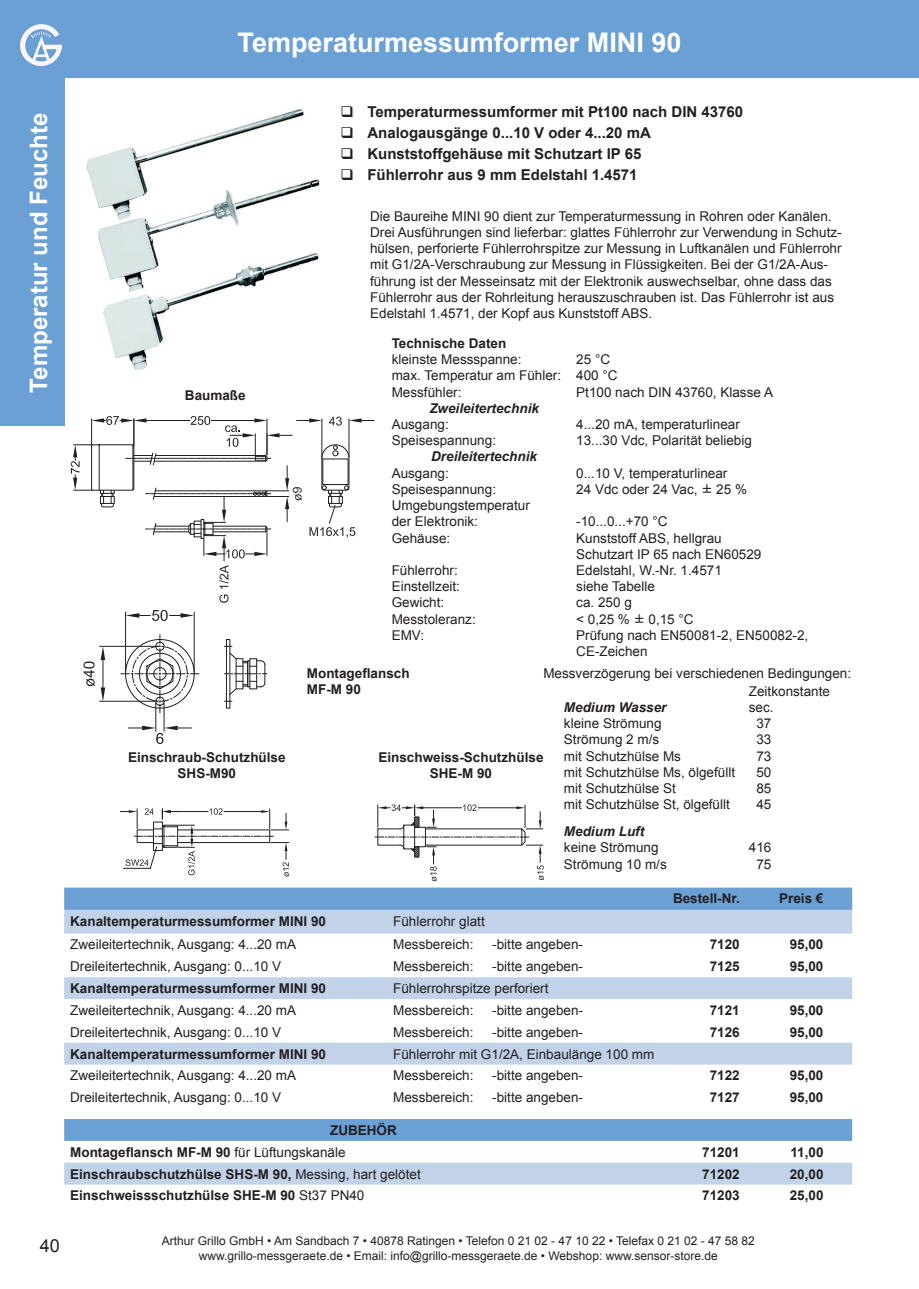
<style>
.page{position:relative;width:919px;height:1289px;background:#fff}
.page>*{position:absolute;margin:0;border:0;box-sizing:border-box;transform-origin:0 0}
.t1{font:700 27px "Arial";color:#fff}
.t2{font:700 24px "Arial";color:#fff}
.t3{font:18px "Arial";color:#231f20}
.t4{font:700 15px/21px "Arial";color:#231f20}
.t5{font:13.5px/16.2px "Arial";color:#231f20}
.t6{font:700 13.5px/16.2px "Arial";color:#231f20}
.t7{font:italic 700 13.5px "Arial";color:#231f20}
.t8{font:12px/14.4px "Arial";color:#231f20;text-align:center}
.s1{font-family:"Verdana"}
.s2{font-weight:400}
</style>
<div class="page">
<div style="left:0;top:0;width:918px;height:78px;background:#6ba0d5"></div>
<div style="left:0;top:78px;width:64px;height:347px;background:#6ba0d5"></div>
<svg style="left:64px;top:887px;width:788px;height:46px;background:#98badf"></svg>
<svg style="left:64px;top:977px;width:788px;height:207px"></svg>
<div style="left:64px;top:1119px;width:788px;height:21px;background:#6ba0d5"></div>
<img style="left:86px;top:109px;width:234px;height:260px">
<svg style="left:375px;top:804px;width:169px;height:77px"></svg>
<svg style="left:120px;top:808px;width:169px;height:68px"></svg>
<div style="left:226px;top:639px;width:4px;height:69px;border:1px solid #231f20"></div>
<svg style="left:224px;top:646px;width:43px;height:49px"></svg>
<hr style="left:125px;top:612px;width:1px;height:60px;background:#231f20">
<hr style="left:194px;top:612px;width:1px;height:60px;background:#231f20">
<svg style="left:126px;top:610px;width:68px;height:11px"></svg>
<svg style="left:121px;top:634px;width:78px;height:110px"></svg>
<hr style="left:99px;top:646px;width:59px;height:1px;background:#231f20">
<hr style="left:99px;top:701px;width:59px;height:1px;background:#231f20">
<svg style="left:83px;top:661px;width:12px;height:25px"></svg>
<svg style="left:101px;top:646px;width:4px;height:55px"></svg>
<svg style="left:71px;top:416px;width:303px;height:186px"></svg>
<img style="left:21px;top:25px;width:40px;height:40px">
<h1 class="t1" style="left:237px;top:25px;width:445px">Temperaturmessumformer MINI 90</h1>
<h2 class="t2" style="left:23px;top:392px;width:281px;rotate:-90deg">Temperatur und Feuchte</h2>
<p class="t6" style="left:185px;top:387px;width:62px">Baumaße</p>
<p class="t4" style="left:367px;top:102px;width:377px">Temperaturmessumformer mit Pt100 nach DIN 43760<br>Analogausgänge 0...10 V oder 4...20 mA Kunststoffgehäuse mit Schutzart IP 65<br>Fühlerrohr aus 9 mm Edelstahl 1.4571</p>
<p class="t5" style="left:370px;top:208px;width:473px">Die Baureihe MINI 90 dient zur Temperaturmessung in Rohren oder Kanälen.<br>Drei Ausführungen sind lieferbar: glattes Fühlerrohr zur Verwendung in Schutz&shy;hülsen, perforierte Fühlerrohrspitze zur Messung in Luftkanälen und Fühlerrohr mit G1/2A-Verschraubung zur Messung in Flüssigkeiten. Bei der G1/2A-Aus&shy;führung ist der Messeinsatz mit der Elektronik auswechselbar, ohne dass das Fühlerrohr aus der Rohrleitung herauszuschrauben ist. Das Fühlerrohr ist aus Edelstahl 1.4571, der Kopf aus Kunststoff ABS.</p>
<p class="t6" style="left:391px;top:335px;width:116px">Technische Daten</p>
<p class="t5" style="left:391px;top:351px;width:171px">kleinste Messspanne:<br>max. Temperatur am Fühler:<br>Messfühler:</p>
<p class="t7" style="left:429px;top:399px;width:111px">Zweileitertechnik</p>
<p class="t5" style="left:391px;top:416px;width:106px">Ausgang:<br>Speisespannung:</p>
<p class="t7" style="left:431px;top:448px;width:107px">Dreileitertechnik</p>
<p class="t5" style="left:391px;top:465px;width:140px">Ausgang:<br>Speisespannung:<br>Umgebungstemperatur der Elektronik:<br>Gehäuse:</p>
<p class="t5" style="left:391px;top:562px;width:86px">Fühlerrohr:<br>Einstellzeit:<br>Gewicht:<br>Messtoleranz:<br>EMV:</p>
<p class="t5" style="left:576px;top:351px;width:198px">25 °C<br>400 °C<br>Pt100 nach DIN 43760, Klasse A</p>
<p class="t5" style="left:576px;top:416px;width:177px">4...20 mA, temperaturlinear<br>13...30 Vdc, Polarität beliebig</p>
<p class="t5" style="left:576px;top:465px;width:172px">0...10 V, temperaturlinear<br>24 Vdc oder 24 Vac, <span class="s1">±</span> 25 %</p>
<p class="t5" style="left:576px;top:513px;width:233px">-10...0...+70 °C<br>Kunststoff ABS, hellgrau<br>Schutzart IP 65 nach EN60529<br>Edelstahl, W.-Nr. 1.4571<br>siehe Tabelle<br>ca. 250 g<br>&lt; 0,25 % <span class="s1">±</span> 0,15 °C<br>Prüfung nach EN50081-2, EN50082-2,<br>CE-Zeichen</p>
<p class="t6" style="left:307px;top:665px;width:104px">Montageflansch<br>MF-M 90</p>
<p class="t5" style="left:543px;top:665px;width:309px">Messverzögerung bei verschiedenen Bedingungen:</p>
<p class="t5" style="left:748px;top:683px;width:83px">Zeitkonstante</p>
<p class="t5" style="left:748px;top:699px;width:26px">sec.</p>
<p class="t5" style="left:756px;top:715px;width:17px">37</p>
<p class="t5" style="left:756px;top:731px;width:17px">33</p>
<p class="t5" style="left:756px;top:747px;width:17px">73</p>
<p class="t5" style="left:756px;top:764px;width:17px">50</p>
<p class="t5" style="left:756px;top:780px;width:17px">85</p>
<p class="t5" style="left:756px;top:796px;width:17px">45</p>
<p class="t5" style="left:748px;top:839px;width:24px;text-align:center">416<br>75</p>
<p class="t7" style="left:564px;top:698px;width:104px">Medium Wasser</p>
<p class="t5" style="left:564px;top:715px;width:173px">kleine Strömung<br>Strömung 2 m/s<br>mit Schutzhülse Ms<br>mit Schutzhülse Ms, ölgefüllt mit Schutzhülse St<br>mit Schutzhülse St, ölgefüllt</p>
<p class="t7" style="left:564px;top:822px;width:82px">Medium Luft</p>
<p class="t5" style="left:564px;top:839px;width:104px">keine Strömung<br>Strömung 10 m/s</p>
<p class="t6" style="left:128px;top:749px;width:159px;text-align:center">Einschraub-Schutzhülse<br>SHS-M90</p>
<p class="t6" style="left:378px;top:749px;width:167px;text-align:center">Einschweiss-Schutzhülse<br>SHE-M 90</p>
<p class="t6" style="left:673px;top:891px;width:68px">Bestell-Nr.</p>
<p class="t6" style="left:779px;top:891px;width:46px">Preis €</p>
<p class="t6" style="left:70px;top:913px;width:257px">Kanaltemperaturmessumformer MINI 90</p>
<p class="t5" style="left:393px;top:913px;width:93px">Fühlerrohr glatt</p>
<p class="t5" style="left:70px;top:936px;width:227px">Zweileitertechnik, Ausgang: 4...20 mA</p>
<p class="t5" style="left:393px;top:936px;width:82px">Messbereich:</p>
<p class="t5" style="left:492px;top:936px;width:92px">-bitte angeben-</p>
<p class="t6" style="left:709px;top:937px;width:32px">7120</p>
<p class="t6" style="left:789px;top:937px;width:35px">95,00</p>
<p class="t5" style="left:70px;top:958px;width:212px">Dreileitertechnik, Ausgang: 0...10 V</p>
<p class="t5" style="left:393px;top:958px;width:82px">Messbereich:</p>
<p class="t5" style="left:492px;top:958px;width:92px">-bitte angeben-</p>
<p class="t6" style="left:709px;top:958px;width:32px">7125</p>
<p class="t6" style="left:789px;top:958px;width:35px">95,00</p>
<p class="t6" style="left:70px;top:980px;width:257px">Kanaltemperaturmessumformer MINI 90</p>
<p class="t5" style="left:393px;top:980px;width:157px">Fühlerrohrspitze perforiert</p>
<p class="t5" style="left:70px;top:1002px;width:227px">Zweileitertechnik, Ausgang: 4...20 mA</p>
<p class="t5" style="left:393px;top:1002px;width:82px">Messbereich:</p>
<p class="t5" style="left:492px;top:1002px;width:92px">-bitte angeben-</p>
<p class="t6" style="left:709px;top:1002px;width:32px">7121</p>
<p class="t6" style="left:789px;top:1002px;width:35px">95,00</p>
<p class="t5" style="left:70px;top:1024px;width:212px">Dreileitertechnik, Ausgang: 0...10 V</p>
<p class="t5" style="left:393px;top:1024px;width:82px">Messbereich:</p>
<p class="t5" style="left:492px;top:1024px;width:92px">-bitte angeben-</p>
<p class="t6" style="left:709px;top:1024px;width:32px">7126</p>
<p class="t6" style="left:789px;top:1024px;width:35px">95,00</p>
<p class="t6" style="left:70px;top:1046px;width:257px">Kanaltemperaturmessumformer MINI 90</p>
<p class="t5" style="left:393px;top:1045px;width:263px">Fühlerrohr mit G1/2A, Einbaulänge 100 mm</p>
<p class="t5" style="left:70px;top:1067px;width:227px">Zweileitertechnik, Ausgang: 4...20 mA</p>
<p class="t5" style="left:393px;top:1067px;width:82px">Messbereich:</p>
<p class="t5" style="left:492px;top:1067px;width:92px">-bitte angeben-</p>
<p class="t6" style="left:709px;top:1068px;width:32px">7122</p>
<p class="t6" style="left:789px;top:1068px;width:35px">95,00</p>
<p class="t5" style="left:70px;top:1089px;width:212px">Dreileitertechnik, Ausgang: 0...10 V</p>
<p class="t5" style="left:393px;top:1089px;width:82px">Messbereich:</p>
<p class="t5" style="left:492px;top:1089px;width:92px">-bitte angeben-</p>
<p class="t6" style="left:709px;top:1089px;width:32px">7127</p>
<p class="t6" style="left:789px;top:1089px;width:35px">95,00</p>
<p class="t6" style="left:70px;top:1119px;width:328px;line-height:21.9px;text-indent:260px">ZUBEHÖR<br>Montageflansch MF-M 90 <span class="s2">für Lüftungskanäle</span></p>
<p class="t6" style="left:702px;top:1144px;width:39px">71201</p>
<p class="t6" style="left:790px;top:1144px;width:35px">11,00</p>
<p class="t6" style="left:70px;top:1166px;width:352px">Einschraubschutzhülse SHS-M 90, <span class="s2">Messing, hart gelötet</span></p>
<p class="t6" style="left:702px;top:1166px;width:39px">71202</p>
<p class="t6" style="left:789px;top:1166px;width:35px">20,00</p>
<p class="t6" style="left:70px;top:1187px;width:296px">Einschweissschutzhülse SHE-M 90 <span class="s2">St37 PN40</span></p>
<p class="t6" style="left:702px;top:1187px;width:39px">71203</p>
<p class="t6" style="left:789px;top:1187px;width:35px">25,00</p>
<h3 class="t3" style="left:40px;top:1233px;width:22px">40</h3>
<p class="t8" style="left:162px;top:1233px;width:594px">Arthur Grillo GmbH • Am Sandbach 7 • 40878 Ratingen • Telefon 0 21 02 - 47 10 22 • Telefax 0 21 02 - 47 58 82 www.grillo-messgeraete.de • Email: info@grillo-messgeraete.de • Webshop: www.sensor-store.de</p>
</div>
